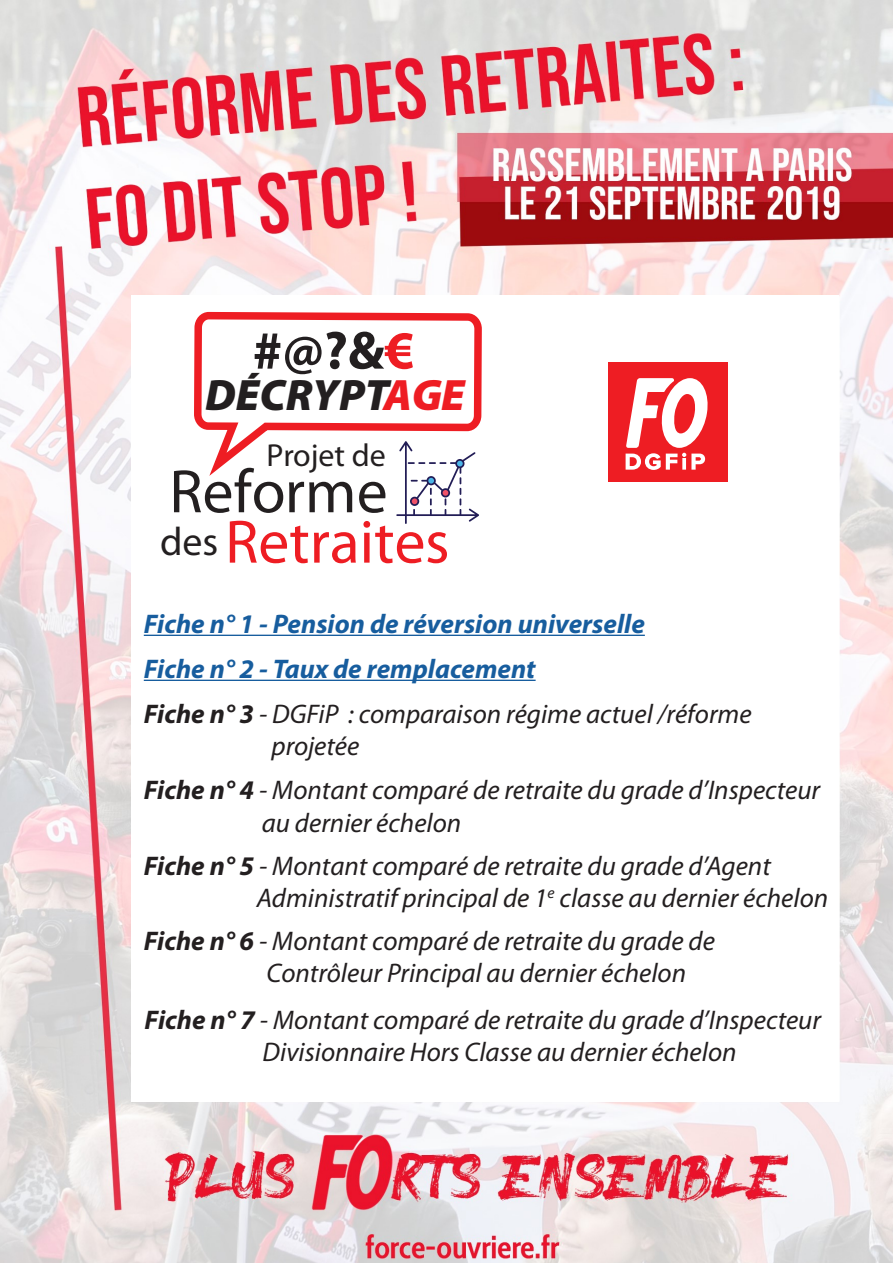
<style>
.page{position:relative;width:893px;height:1263px;background:#fff}
.page>*{position:absolute;margin:0;border:0;box-sizing:border-box;transform-origin:0 0}
.t1{font:61.8px/50.4px "Myriad Pro";color:#ee1d23}
.t2{font:700 54px "Myriad Pro";color:#231f20}
.t3{font:italic 900 44.1px "Myriad Pro";color:#231f20}
.t4{font:31.95px "Myriad Pro";color:#231f20}
.t5{font:italic 27px "Myriad Pro";color:#231f20}
.t6{font:italic 700 27px "Myriad Pro";color:#175d9e}
.s1{color:#ee1d23}
.s2{color:#231f20}
.s3{font-size:39.9px;color:#231f20}
.s4{font-weight:700}
</style>
<div class="page">
<img style="left:0;top:0;width:893px;height:1263px">
<div style="left:132px;top:296px;width:707px;height:806px;background:#fff"></div>
<svg style="left:190px;top:0;width:296px;height:476px"></svg>
<svg style="left:396px;top:441px;width:83px;height:83px"></svg>
<div style="left:608px;top:362px;width:119px;height:119px;background:#ee1d23"></div>
<svg style="left:626px;top:378px;width:82px;height:92px"></svg>
<hr style="left:144px;top:635px;width:501px;height:1px;background:#175d9e">
<hr style="left:144px;top:680px;width:392px;height:1px;background:#175d9e">
<h2 class="t2" style="left:253px;top:315px;width:163px">#@?&amp;<span class="s1">€</span></h2>
<h3 class="t3" style="left:205px;top:366px;width:261px">DÉCRYPT<span class="s1">AGE</span></h3>
<p class="t4" style="left:267px;top:435px;width:121px">Projet de</p>
<h1 class="t1" style="left:160px;top:465px;width:291px"><span class="s2">Reforme </span><span class="s3">des</span> Retraites</h1>
<p class="t6" style="left:144px;top:606px;width:503px">Fiche n° 1 - Pension de réversion universelle</p>
<p class="t6" style="left:144px;top:651px;width:393px">Fiche n° 2 - Taux de remplacement</p>
<p class="t5" style="left:144px;top:697px;width:609px"><span class="s4">Fiche n° 3</span> - DGFiP : comparaison régime actuel /réforme</p>
<p class="t5" style="left:272px;top:730px;width:89px">projetée</p>
<p class="t5" style="left:144px;top:773px;width:678px"><span class="s4">Fiche n° 4</span> - Montant comparé de retraite du grade d’Inspecteur</p>
<p class="t5" style="left:262px;top:806px;width:201px">au dernier échelon</p>
<p class="t5" style="left:144px;top:849px;width:629px"><span class="s4">Fiche n° 5</span> - Montant comparé de retraite du grade d’Agent</p>
<p class="t5" style="left:257px;top:881px;width:573px">Administratif principal de 1<sup>e</sup> classe au dernier échelon</p>
<p class="t5" style="left:144px;top:924px;width:573px"><span class="s4">Fiche n° 6</span> - Montant comparé de retraite du grade de</p>
<p class="t5" style="left:267px;top:956px;width:421px">Contrôleur Principal au dernier échelon</p>
<p class="t5" style="left:145px;top:1003px;width:678px"><span class="s4">Fiche n° 7</span> - Montant comparé de retraite du grade d’Inspecteur</p>
<p class="t5" style="left:263px;top:1035px;width:475px">Divisionnaire Hors Classe au dernier échelon</p>
</div>
